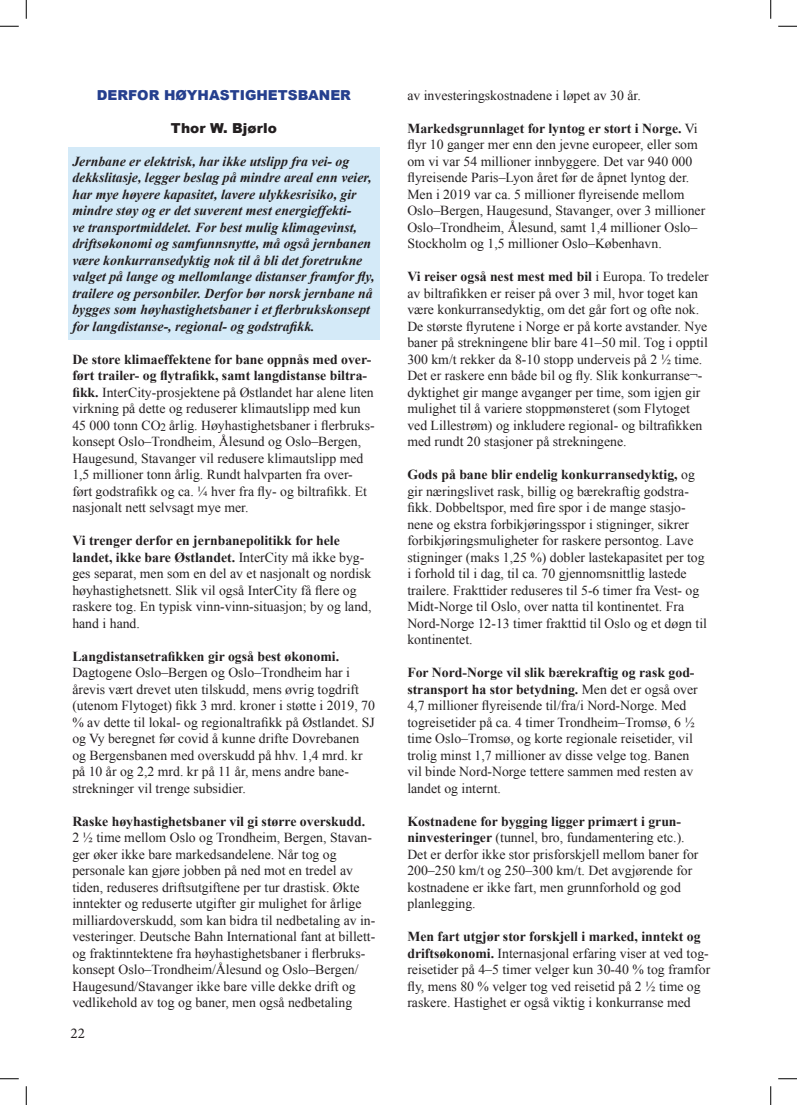
<style>
.page{position:relative;width:797px;height:1105px;background:#fff}
.page>*{position:absolute;margin:0;border:0;box-sizing:border-box;transform-origin:0 0}
.t1{font:15px "Minion Pro";color:#231f20}
.t2{font:13.75px/16.5px "Times New Roman";color:#231f20}
.t3{font:italic 700 13.75px/16.5px "Times New Roman";color:#231f20}
.t4{font:700 13.75px "Times New Roman";color:#231f20}
.t5{font:900 13.75px "Arial";color:#253f8e}
.t6{font:900 13.75px "Arial";color:#231f20}
.s1{font-weight:700}
</style>
<div class="page">
<div style="left:69px;top:148px;width:311px;height:192px;background:#d4eaf8"></div>
<svg style="left:0;top:25px;width:19px;height:2px"></svg>
<svg style="left:778px;top:25px;width:19px;height:2px"></svg>
<svg style="left:0;top:1078px;width:19px;height:1px"></svg>
<svg style="left:778px;top:1078px;width:19px;height:1px"></svg>
<svg style="left:25px;top:0;width:2px;height:19px"></svg>
<svg style="left:25px;top:1086px;width:2px;height:19px"></svg>
<svg style="left:770px;top:0;width:1px;height:19px"></svg>
<svg style="left:770px;top:1086px;width:1px;height:19px"></svg>
<p class="t5" style="left:97px;top:85px;width:256px">DERFOR HØYHASTIGHETSBANER</p>
<p class="t6" style="left:171px;top:118px;width:108px">Thor W. Bjørlo</p>
<p class="t3" style="left:72px;top:153px;width:303px">Jernbane er elektrisk, har ikke utslipp fra vei- og dekkslitasje, legger beslag på mindre areal enn veier, har mye høyere kapasitet, lavere ulykkesrisiko, gir mindre støy og er det suverent mest energieffekti-<br>ve transportmiddelet. For best mulig klimagevinst, driftsøkonomi og samfunnsnytte, må også jernbanen være konkurransedyktig nok til å bli det foretrukne valget på lange og mellomlange distanser framfor fly, trailere og personbiler. Derfor bør norsk jernbane nå bygges som høyhastighetsbaner i et flerbrukskonsept for langdistanse-, regional- og godstrafikk.</p>
<p class="t2" style="left:72px;top:351px;width:304px"><span class="s1">De store klimaeffektene for bane oppnås med over&shy;ført trailer- og flytrafikk, samt langdistanse biltra&shy;fikk.</span> InterCity-prosjektene på Østlandet har alene liten virkning på dette og reduserer klimautslipp med kun 45 000 tonn CO<sub>2</sub> årlig. Høyhastighetsbaner i flerbruks&shy;konsept Oslo–Trondheim, Ålesund og Oslo–Bergen, Haugesund, Stavanger vil redusere klimautslipp med 1,5 millioner tonn årlig. Rundt halvparten fra over&shy;ført godstrafikk og ca. ¼ hver fra fly- og biltrafikk. Et nasjonalt nett selvsagt mye mer.</p>
<p class="t2" style="left:72px;top:532px;width:301px"><span class="s1">Vi trenger derfor en jernbanepolitikk for hele landet, ikke bare Østlandet.</span> InterCity må ikke byg&shy;ges separat, men som en del av et nasjonalt og nordisk høyhastighetsnett. Slik vil også InterCity få flere og raskere tog. En typisk vinn-vinn-situasjon; by og land, hand i hand.</p>
<p class="t4" style="left:72px;top:647px;width:268px">Langdistansetrafikken gir også best økonomi.</p>
<p class="t2" style="left:72px;top:664px;width:304px">Dagtogene Oslo–Bergen og Oslo–Trondheim har i årevis vært drevet uten tilskudd, mens øvrig togdrift (utenom Flytoget) fikk 3 mrd. kroner i støtte i 2019, 70 % av dette til lokal- og regionaltrafikk på Østlandet. SJ og Vy beregnet før covid å kunne drifte Dovrebanen og Bergensbanen med overskudd på hhv. 1,4 mrd. kr på 10 år og 2,2 mrd. kr på 11 år, mens andre bane&shy;strekninger vil trenge subsidier.</p>
<p class="t4" style="left:72px;top:812px;width:294px">Raske høyhastighetsbaner vil gi større overskudd.</p>
<p class="t2" style="left:72px;top:829px;width:304px">2 ½ time mellom Oslo og Trondheim, Bergen, Stavan&shy;ger øker ikke bare markedsandelene. Når tog og personale kan gjøre jobben på ned mot en tredel av tiden, reduseres driftsutgiftene per tur drastisk. Økte inntekter og reduserte utgifter gir mulighet for årlige milliardoverskudd, som kan bidra til nedbetaling av in&shy;vesteringer. Deutsche Bahn International fant at billett&shy;og fraktinntektene fra høyhastighetsbaner i flerbruks&shy;konsept Oslo–Trondheim/Ålesund og Oslo–Bergen/ Haugesund/Stavanger ikke bare ville dekke drift og vedlikehold av tog og baner, men også nedbetaling</p>
<p class="t1" style="left:71px;top:1023px;width:16px">22</p>
<p class="t2" style="left:407px;top:87px;width:235px">av investeringskostnadene i løpet av 30 år.</p>
<p class="t2" style="left:407px;top:120px;width:299px"><span class="s1">Markedsgrunnlaget for lyntog er stort i Norge.</span> Vi flyr 10 ganger mer enn den jevne europeer, eller som om vi var 54 millioner innbyggere. Det var 940 000 flyreisende Paris–Lyon året før de åpnet lyntog der.<br>Men i 2019 var ca. 5 millioner flyreisende mellom Oslo–Bergen, Haugesund, Stavanger, over 3 millioner Oslo–Trondheim, Ålesund, samt 1,4 millioner Oslo– Stockholm og 1,5 millioner Oslo–København.</p>
<p class="t2" style="left:407px;top:268px;width:303px"><span class="s1">Vi reiser også nest mest med bil</span> i Europa. To tredeler av biltrafikken er reiser på over 3 mil, hvor toget kan være konkurransedyktig, om det går fort og ofte nok.<br>De største flyrutene i Norge er på korte avstander. Nye baner på strekningene blir bare 41–50 mil. Tog i opptil 300 km/t rekker da 8-10 stopp underveis på 2 ½ time.<br>Det er raskere enn både bil og fly. Slik konkurranse¬- dyktighet gir mange avganger per time, som igjen gir mulighet til å variere stoppmønsteret (som Flytoget ved Lillestrøm) og inkludere regional- og biltrafikken med rundt 20 stasjoner på strekningene.</p>
<p class="t2" style="left:407px;top:466px;width:301px"><span class="s1">Gods på bane blir endelig konkurransedyktig,</span> og gir næringslivet rask, billig og bærekraftig godstra&shy;fikk. Dobbeltspor, med fire spor i de mange stasjo&shy;nene og ekstra forbikjøringsspor i stigninger, sikrer forbikjøringsmuligheter for raskere persontog. Lave stigninger (maks 1,25 %) dobler lastekapasitet per tog i forhold til i dag, til ca. 70 gjennomsnittlig lastede trailere. Frakttider reduseres til 5-6 timer fra Vest- og Midt-Norge til Oslo, over natta til kontinentet. Fra Nord-Norge 12-13 timer frakttid til Oslo og et døgn til kontinentet.</p>
<p class="t2" style="left:407px;top:664px;width:292px"><span class="s1">For Nord-Norge vil slik bærekraftig og rask god&shy;stransport ha stor betydning.</span> Men det er også over 4,7 millioner flyreisende til/fra/i Nord-Norge. Med togreisetider på ca. 4 timer Trondheim–Tromsø, 6 ½ time Oslo–Tromsø, og korte regionale reisetider, vil trolig minst 1,7 millioner av disse velge tog. Banen vil binde Nord-Norge tettere sammen med resten av landet og internt.</p>
<p class="t2" style="left:407px;top:813px;width:292px"><span class="s1">Kostnadene for bygging ligger primært i grun&shy;ninvesteringer</span> (tunnel, bro, fundamentering etc.).<br>Det er derfor ikke stor prisforskjell mellom baner for 200–250 km/t og 250–300 km/t. Det avgjørende for kostnadene er ikke fart, men grunnforhold og god planlegging.</p>
<p class="t2" style="left:407px;top:928px;width:304px"><span class="s1">Men fart utgjør stor forskjell i marked, inntekt og driftsøkonomi.</span> Internasjonal erfaring viser at ved tog&shy;reisetider på 4–5 timer velger kun 30-40 % tog framfor fly, mens 80 % velger tog ved reisetid på 2 ½ time og raskere. Hastighet er også viktig i konkurranse med</p>
</div>
